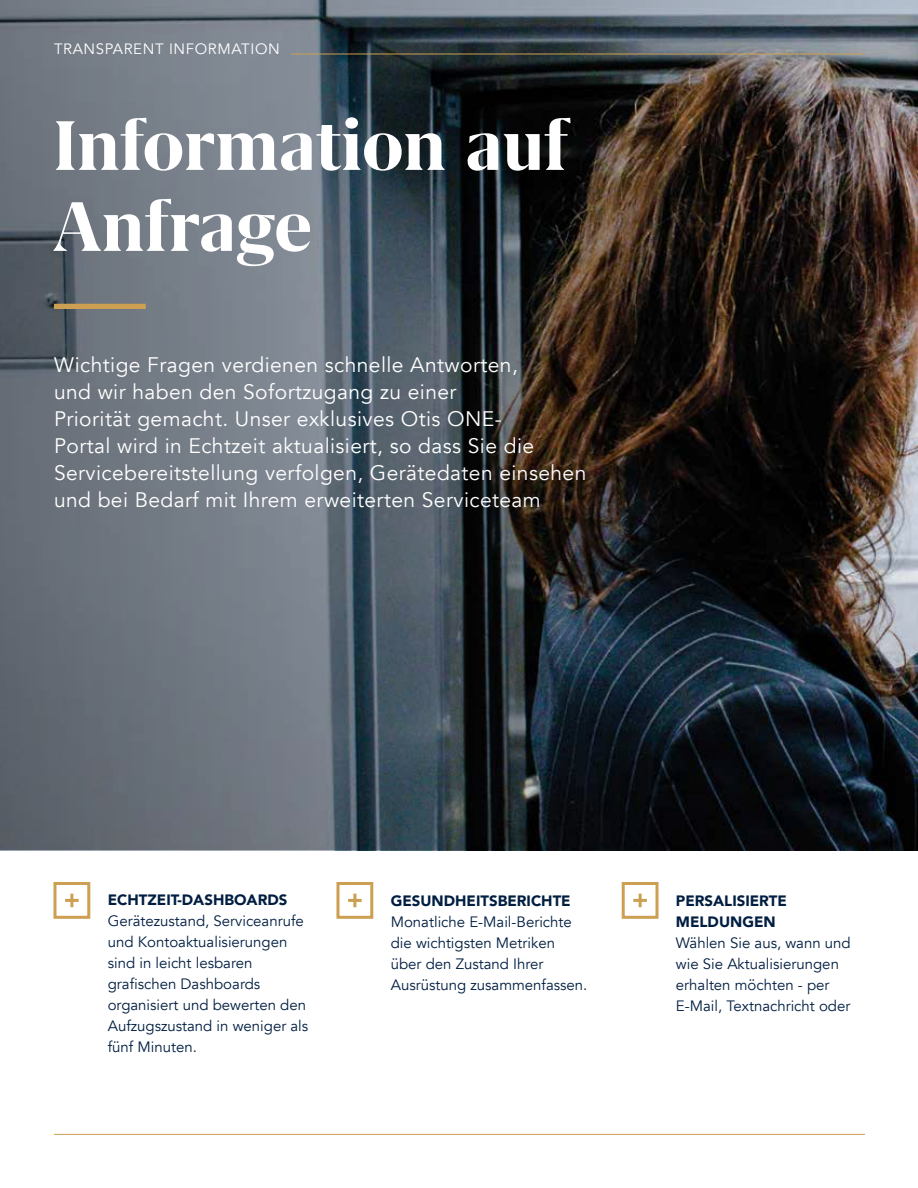
<style>
.page{position:relative;width:918px;height:1188px;background:#fff}
.page>*{position:absolute;margin:0;border:0;box-sizing:border-box;transform-origin:0 0}
.t1{font:700 81px/81px "Grifo M";color:#fff}
.t2{font:21px/27px "Avenir";letter-spacing:.02em;color:#fff}
.t3{font:15px/21px "Avenir";color:#011e41}
.t4{font:900 15px/21px "Avenir";color:#011e41}
.t5{font:15px "Avenir";letter-spacing:.04em;color:#fff}
</style>
<div class="page">
<img style="left:0;top:0;width:918px;height:850px">
<div style="left:54px;top:304px;width:92px;height:5px;background:#cc9f53"></div>
<svg style="left:70px;top:894px;width:3px;height:13px"></svg>
<hr style="left:65px;top:899px;width:14px;height:3px;background:#cc9f53">
<div style="left:53px;top:882px;width:37px;height:37px;border:3px solid #cc9f53"></div>
<svg style="left:639px;top:894px;width:3px;height:13px"></svg>
<hr style="left:633px;top:899px;width:14px;height:3px;background:#cc9f53">
<div style="left:622px;top:882px;width:37px;height:37px;border:3px solid #cc9f53"></div>
<svg style="left:353px;top:894px;width:3px;height:13px"></svg>
<hr style="left:348px;top:899px;width:14px;height:3px;background:#cc9f53">
<div style="left:336px;top:882px;width:37px;height:37px;border:3px solid #cc9f53"></div>
<hr style="left:54px;top:1134px;width:811px;height:1px;background:#cc9f53">
<hr style="left:291px;top:54px;width:574px;height:1px;background:#cc9f53">
<p class="t5" style="left:54px;top:40px;width:227px">TRANSPARENT INFORMATION</p>
<h1 class="t1" style="left:53px;top:105px;width:517px">Information auf<br>Anfrage</h1>
<p class="t2" style="left:54px;top:352px;width:534px">Wichtige Fragen verdienen schnelle Antworten,<br>und wir haben den Sofortzugang zu einer<br>Priorität gemacht. Unser exklusives Otis ONE-<br>Portal wird in Echtzeit aktualisiert, so dass Sie die Servicebereitstellung verfolgen, Gerätedaten einsehen und bei Bedarf mit Ihrem erweiterten Serviceteam</p>
<p class="t4" style="left:108px;top:889px;width:181px">ECHTZEIT-DASHBOARDS</p>
<p class="t3" style="left:108px;top:910px;width:202px">Gerätezustand, Serviceanrufe und Kontoaktualisierungen sind in leicht lesbaren grafischen Dashboards organisiert und bewerten den<br>Aufzugszustand in weniger als fünf Minuten.</p>
<p class="t4" style="left:391px;top:890px;width:182px">GESUNDHEITSBERICHTE</p>
<p class="t3" style="left:391px;top:912px;width:198px">Monatliche E-Mail-Berichte die wichtigsten Metriken über den Zustand Ihrer<br>Ausrüstung zusammenfassen.</p>
<p class="t4" style="left:676px;top:890px;width:112px">PERSALISIERTE<br>MELDUNGEN</p>
<p class="t3" style="left:676px;top:933px;width:176px">Wählen Sie aus, wann und wie Sie Aktualisierungen erhalten möchten - per<br>E-Mail, Textnachricht oder</p>
</div>
